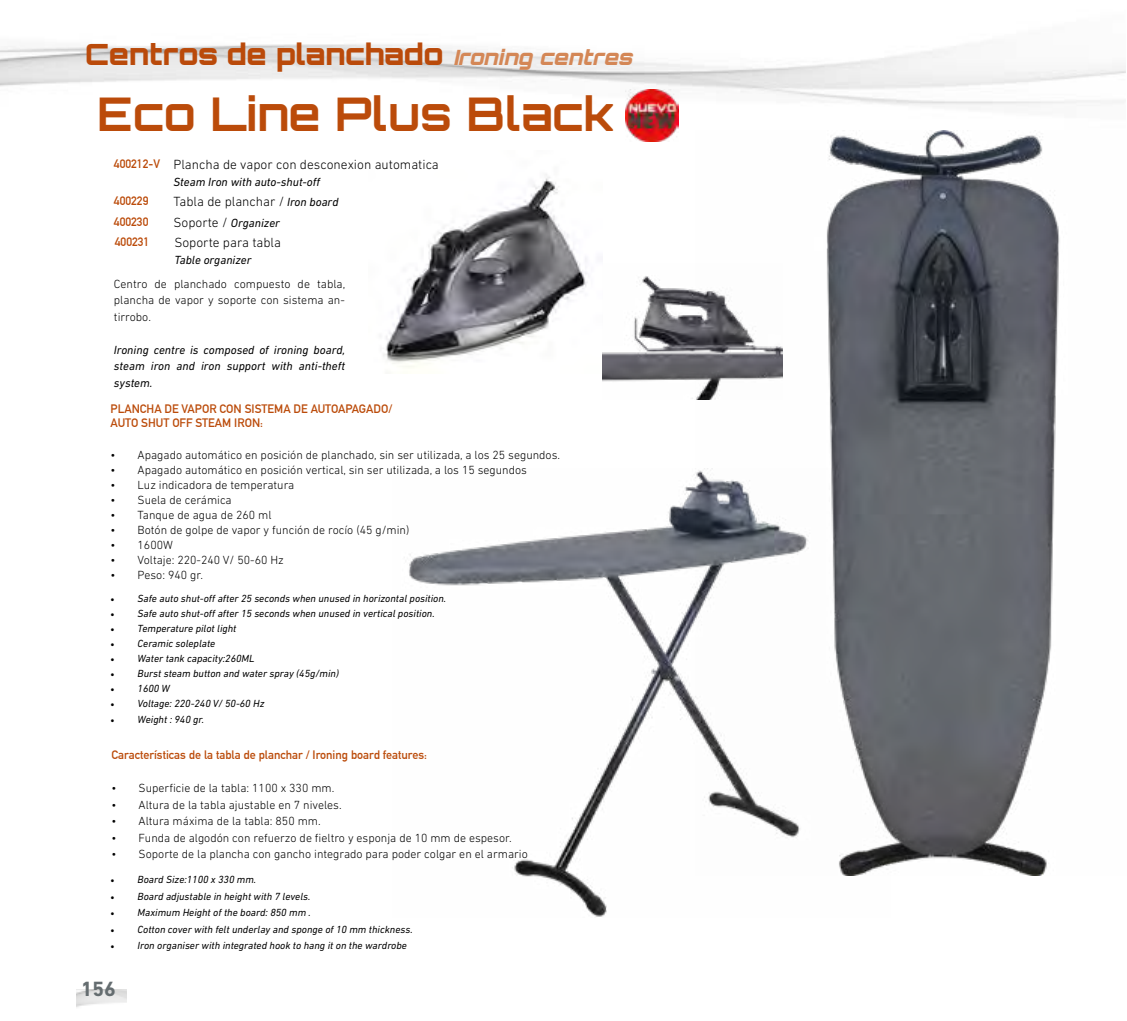
<style>
.page{position:relative;width:1127px;height:1021px;background:#fff}
.page>*{position:absolute;margin:0;border:0;box-sizing:border-box;transform-origin:0 0}
.t1{font:700 46.5px "Orbitron";color:#bb4b0a}
.t2{font:900 29.25px "Orbitron";color:#ba4a0a}
.t3{font:700 21px "DIN Next LT Pro";color:#656d70}
.t4{font:300 13.5px "DIN Next LT Pro";color:#000}
.t5{font:300 12px/16.5px "DIN Next LT Pro";color:#000;text-align:justify}
.t6{font:700 12px/20.4px "DIN Alternate";color:#bb4b0a}
.t7{font:italic 12px/16.5px "DIN Next LT Pro";color:#000;text-align:justify}
.t8{font:italic 10.5px "DIN Next LT Pro";color:#000}
.s1{font-style:italic;font-size:21px;color:#d48756}
.s2{font-weight:400;font-style:italic;font-size:12px}
.s3{font-weight:300;font-style:normal;font-size:13.5px}
.s4{font-family:"Minion Pro";font-style:normal}
</style>
<div class="page">
<img style="left:0;top:44px;width:1126px;height:85px">
<img style="left:77px;top:989px;width:49px;height:18px">
<img style="left:409px;top:486px;width:450px;height:431px">
<img style="left:695px;top:130px;width:365px;height:745px">
<img style="left:383px;top:174px;width:205px;height:194px">
<img style="left:602px;top:263px;width:180px;height:137px">
<img style="left:626px;top:89px;width:52px;height:53px">
<h2 class="t2" style="left:85px;top:36px;width:554px">Centros de planchado <span class="s1">Ironing centres</span></h2>
<h1 class="t1" style="left:97px;top:86px;width:518px">Eco Line Plus Black</h1>
<p class="t6" style="left:114px;top:153px;width:48px">400212-V</p>
<p class="t6" style="left:114px;top:190px;width:37px;text-align:justify">400229<br>400230<br>400231</p>
<p class="t4" style="left:173px;top:157px;width:267px">Plancha de vapor con desconexion automatica</p>
<p class="t7" style="left:173px;top:173px;width:149px">Steam Iron with auto-shut-off</p>
<p class="t4" style="left:173px;top:194px;width:167px">Tabla de planchar / <span class="s2">Iron board</span></p>
<p class="t7" style="left:173px;top:214px;width:108px"><span class="s3">Soporte /</span> Organizer</p>
<p class="t4" style="left:174px;top:235px;width:108px">Soporte para tabla</p>
<p class="t7" style="left:174px;top:251px;width:79px">Table organizer</p>
<p class="t5" style="left:114px;top:275px;width:233px">Centro de planchado compuesto de tabla, plancha de vapor y soporte con sistema an&shy;tirrobo.</p>
<p class="t7" style="left:114px;top:341px;width:233px">Ironing centre is composed of ironing board, steam iron and iron support with anti-theft system.</p>
<p class="t6" style="left:111px;top:400px;width:283px;line-height:14.4px">PLANCHA DE VAPOR CON SISTEMA DE AUTOAPAGADO/<br>AUTO SHUT OFF STEAM IRON:</p>
<p class="t5" style="left:111px;top:446px;width:451px">• Apagado automático en posición de planchado, sin ser utilizada, a los 25 segundos.</p>
<p class="t5" style="left:111px;top:461px;width:418px">• Apagado automático en posición vertical, sin ser utilizada, a los 15 segundos</p>
<p class="t5" style="left:111px;top:476px;width:185px">• Luz indicadora de temperatura</p>
<p class="t5" style="left:111px;top:491px;width:123px">• Suela de cerámica</p>
<p class="t5" style="left:111px;top:506px;width:162px">• Tanque de agua de 260 ml</p>
<p class="t5" style="left:111px;top:521px;width:300px">• Botón de golpe de vapor y función de rocío (45 g/min)</p>
<p class="t5" style="left:111px;top:536px;width:64px">• 1600W</p>
<p class="t5" style="left:111px;top:551px;width:175px">• Voltaje: 220-240 V/ 50-60 Hz</p>
<p class="t5" style="left:111px;top:566px;width:94px">• Peso: 940 gr.</p>
<p class="t8" style="left:111px;top:592px;width:337px"><span class="s4">•</span> Safe auto shut-off after 25 seconds when unused in horizontal position.</p>
<p class="t8" style="left:111px;top:607px;width:326px"><span class="s4">•</span> Safe auto shut-off after 15 seconds when unused in vertical position.</p>
<p class="t8" style="left:111px;top:622px;width:127px"><span class="s4">•</span> Temperature pilot light</p>
<p class="t8" style="left:111px;top:637px;width:106px"><span class="s4">•</span> Ceramic soleplate</p>
<p class="t8" style="left:111px;top:652px;width:145px"><span class="s4">•</span> Water tank capacity:260ML</p>
<p class="t8" style="left:111px;top:667px;width:230px"><span class="s4">•</span> Burst steam button and water spray (45g/min)</p>
<p class="t8" style="left:111px;top:682px;width:61px"><span class="s4">•</span> 1600 W</p>
<p class="t8" style="left:111px;top:697px;width:155px"><span class="s4">•</span> Voltage: 220-240 V/ 50-60 Hz</p>
<p class="t8" style="left:111px;top:713px;width:95px"><span class="s4">•</span> Weight : 940 gr.</p>
<p class="t6" style="left:112px;top:743px;width:317px">Características de la tabla de planchar / Ironing board features:</p>
<p class="t5" style="left:112px;top:779px;width:224px">• Superficie de la tabla: 1100 x 330 mm.</p>
<p class="t5" style="left:112px;top:796px;width:232px">• Altura de la tabla ajustable en 7 niveles.</p>
<p class="t5" style="left:112px;top:812px;width:211px">• Altura máxima de la tabla: 850 mm.</p>
<p class="t5" style="left:112px;top:829px;width:402px">• Funda de algodón con refuerzo de fieltro y esponja de 10 mm de espesor.</p>
<p class="t5" style="left:112px;top:845px;width:418px">• Soporte de la plancha con gancho integrado para poder colgar en el armario</p>
<p class="t8" style="left:111px;top:873px;width:147px"><span class="s4">•</span> Board Size:1100 x 330 mm.</p>
<p class="t8" style="left:111px;top:890px;width:201px"><span class="s4">•</span> Board adjustable in height with 7 levels.</p>
<p class="t8" style="left:111px;top:906px;width:202px"><span class="s4">•</span> Maximum Height of the board: 850 mm .</p>
<p class="t8" style="left:111px;top:923px;width:304px"><span class="s4">•</span> Cotton cover with felt underlay and sponge of 10 mm thickness.</p>
<p class="t8" style="left:111px;top:939px;width:298px"><span class="s4">•</span> Iron organiser with integrated hook to hang it on the wardrobe</p>
<h3 class="t3" style="left:81px;top:976px;width:37px">156</h3>
</div>
